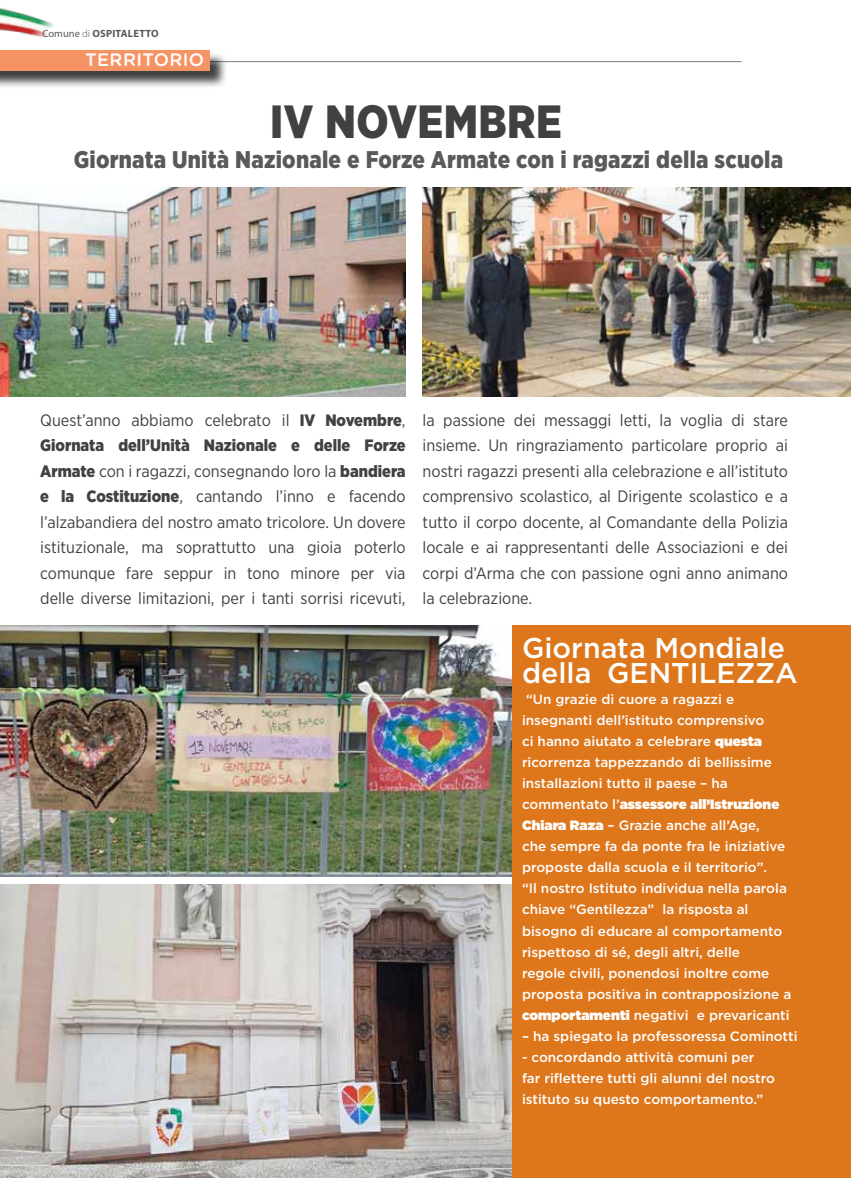
<style>
.page{position:relative;width:851px;height:1178px;background:#fff}
.page>*{position:absolute;margin:0;border:0;box-sizing:border-box;transform-origin:0 0}
.t1{font:900 46.5px "Gotham Narrow";letter-spacing:.01em;color:#414042}
.t2{font:500 28.5px/25.5px "Gotham";color:#fff}
.t3{font:900 24px "Gotham Narrow";letter-spacing:.01em;color:#58595b}
.t4{font:500 18px "Gotham Rounded";letter-spacing:.02em;color:#fff}
.t5{font:16.5px/25.5px "Gotham Narrow";color:#414042;text-align:justify}
.t6{font:500 13.5px/21px "Gotham";color:#fff}
.t7{font:700 10.5px "Myriad Pro";letter-spacing:.02em;color:#58595b}
.s1{font-weight:400}
.s2{font-weight:300}
.s3{font-weight:900}
</style>
<div class="page">
<img style="left:0;top:8px;width:54px;height:30px">
<hr style="left:209px;top:61px;width:532px;height:1px;background:#8a8c8e">
<div style="left:0;top:52px;width:228px;height:38px;background:#000;opacity:.75"></div>
<div style="left:0;top:50px;width:209px;height:21px;background:#f69364"></div>
<img style="left:0;top:195px;width:405px;height:201px">
<img style="left:422px;top:187px;width:428px;height:209px">
<svg style="left:65px;top:84px;width:726px;height:124px"></svg>
<img style="left:0;top:884px;width:513px;height:294px">
<img style="left:0;top:625px;width:513px;height:252px">
<div style="left:513px;top:625px;width:337px;height:553px;background:#de761c"></div>
<p class="t7" style="left:43px;top:27px;width:117px"><span class="s1">Comune</span> <span class="s2">di</span> OSPITALETTO</p>
<p class="t4" style="left:85px;top:47px;width:120px">TERRITORIO</p>
<h1 class="t1" style="left:270px;top:91px;width:293px">IV NOVEMBRE</h1>
<h3 class="t3" style="left:74px;top:144px;width:710px">Giornata Unità Nazionale e Forze Armate con i ragazzi della scuola</h3>
<p class="t5" style="left:40px;top:407px;width:367px">Quest’anno abbiamo celebrato il <span class="s3">IV Novembre</span>, <span class="s3">Giornata dell’Unità Nazionale e delle Forze Armate</span> con i ragazzi, consegnando loro la <span class="s3">bandiera e la Costituzione</span>, cantando l’inno e facendo l’alzabandiera del nostro amato tricolore. Un dovere istituzionale, ma soprattutto una gioia poterlo comunque fare seppur in tono minore per via delle diverse limitazioni, per i tanti sorrisi ricevuti,</p>
<p class="t5" style="left:422px;top:407px;width:367px">la passione dei messaggi letti, la voglia di stare insieme. Un ringraziamento particolare proprio ai nostri ragazzi presenti alla celebrazione e all’istituto comprensivo scolastico, al Dirigente scolastico e a tutto il corpo docente, al Comandante della Polizia locale e ai rappresentanti delle Associazioni e dei corpi d’Arma che con passione ogni anno animano la celebrazione.</p>
<h2 class="t2" style="left:522px;top:635px;width:277px">Giornata Mondiale della GENTILEZZA</h2>
<p class="t6" style="left:522px;top:689px;width:271px;text-indent:4px">“Un grazie di cuore a ragazzi e insegnanti dell’istituto comprensivo<br>ci hanno aiutato a celebrare <span class="s3">questa </span>ricorrenza tappezzando di bellissime installazioni tutto il paese – ha commentato l’<span class="s3">assessore all’Istruzione Chiara Raza</span> – Grazie anche all’Age,<br>che sempre fa da ponte fra le iniziative proposte dalla scuola e il territorio”.<br>“Il nostro Istituto individua nella parola chiave “Gentilezza” la risposta al bisogno di educare al comportamento rispettoso di sé, degli altri, delle<br>regole civili, ponendosi inoltre come proposta positiva in contrapposizione a <span class="s3">comportamenti</span> negativi e prevaricanti</p>
<p class="t6" style="left:522px;top:1025px;width:277px">– ha spiegato la professoressa Cominotti</p>
<p class="t6" style="left:522px;top:1046px;width:254px">- concordando attività comuni per far riflettere tutti gli alunni del nostro istituto su questo comportamento.”</p>
</div>
